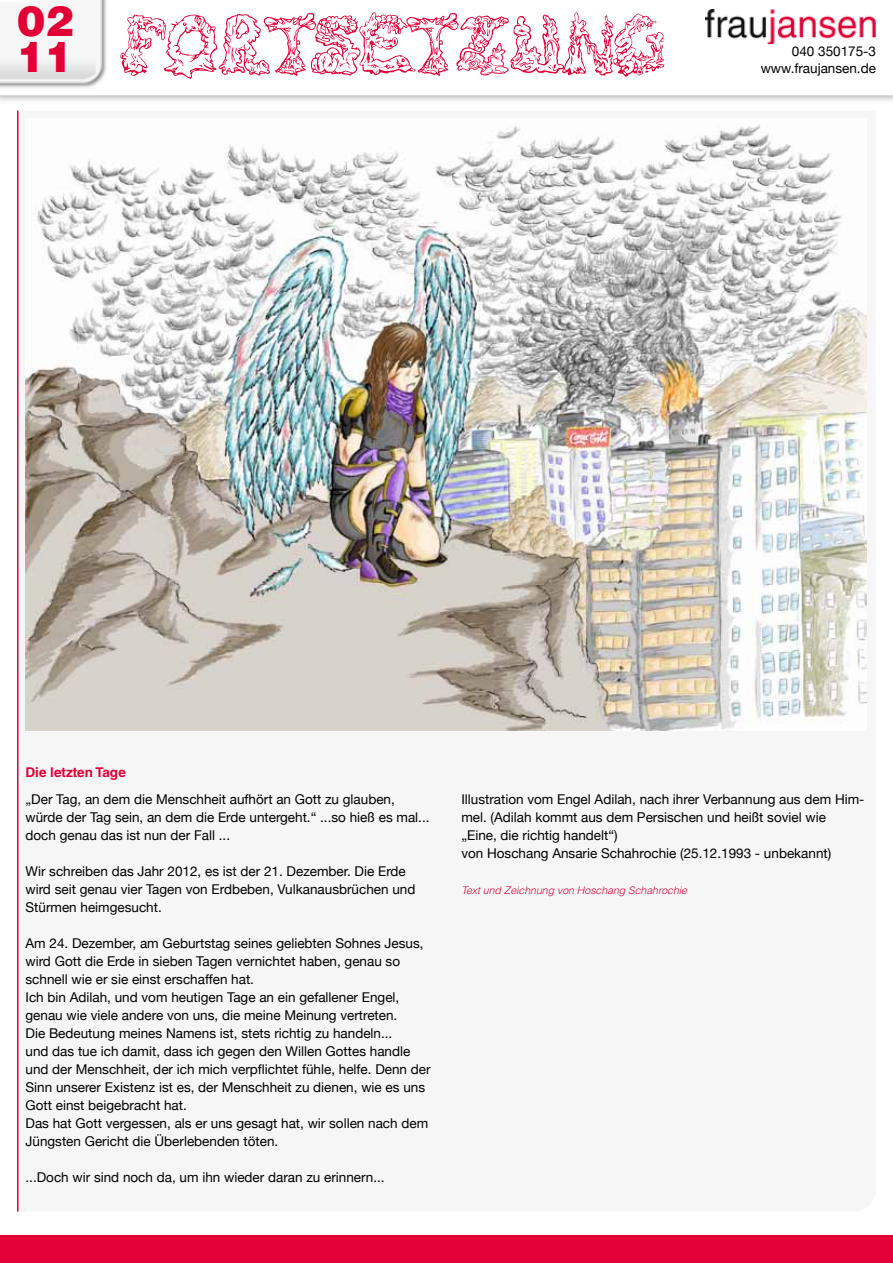
<style>
.page{position:relative;width:893px;height:1263px;background:#fff}
.page>*{position:absolute;margin:0;border:0;box-sizing:border-box;transform-origin:0 0}
.t1{font:75px "Riot Act Two";color:#e20036}
.t2{font:900 42px "Helvetica";color:#e20036}
.t3{font:13.5px/18px "Helvetica Neue";color:#000}
.t4{font:700 13.5px "Helvetica";color:#e20036}
.t5{font:italic 300 10.5px "Helvetica";color:#e20036}
.s1{font-family:"Helvetica";font-weight:900;font-size:42px}
</style>
<div class="page">
<img style="left:0;top:0;width:893px;height:101px">
<div style="left:0;top:1235px;width:893px;height:28px;background:#e20036"></div>
<img style="left:706px;top:10px;width:170px;height:34px">
<hr style="left:17px;top:111px;width:2px;height:1100px;background:#e20036">
<img style="left:26px;top:124px;width:841px;height:606px">
<h2 class="t2" style="left:17px;top:-6px;width:58px">02</h2>
<h1 class="t1" style="left:17px;top:0;width:651px"><span class="s1">11</span> FORTSETZUNG</h1>
<p class="t3" style="left:761px;top:43px;width:117px;line-height:16.2px;text-align:right">040 350175-3 www.fraujansen.de</p>
<p class="t4" style="left:26px;top:764px;width:102px">Die letzten Tage</p>
<p class="t3" style="left:26px;top:790px;width:406px">„Der Tag, an dem die Menschheit aufhört an Gott zu glauben, würde der Tag sein, an dem die Erde untergeht.“ ...so hieß es mal... doch genau das ist nun der Fall ...</p>
<p class="t3" style="left:26px;top:862px;width:391px">Wir schreiben das Jahr 2012, es ist der 21. Dezember. Die Erde wird seit genau vier Tagen von Erdbeben, Vulkanausbrüchen und<br>Stürmen heimgesucht.</p>
<p class="t3" style="left:26px;top:934px;width:407px">Am 24. Dezember, am Geburtstag seines geliebten Sohnes Jesus, wird Gott die Erde in sieben Tagen vernichtet haben, genau so schnell wie er sie einst erschaffen hat.<br>Ich bin Adilah, und vom heutigen Tage an ein gefallener Engel, genau wie viele andere von uns, die meine Meinung vertreten.<br>Die Bedeutung meines Namens ist, stets richtig zu handeln...<br>und das tue ich damit, dass ich gegen den Willen Gottes handle und der Menschheit, der ich mich verpflichtet fühle, helfe. Denn der Sinn unserer Existenz ist es, der Menschheit zu dienen, wie es uns Gott einst beigebracht hat.<br>Das hat Gott vergessen, als er uns gesagt hat, wir sollen nach dem Jüngsten Gericht die Überlebenden töten.</p>
<p class="t3" style="left:26px;top:1168px;width:361px">...Doch wir sind noch da, um ihn wieder daran zu erinnern...</p>
<p class="t3" style="left:461px;top:790px;width:405px">Illustration vom Engel Adilah, nach ihrer Verbannung aus dem Him&shy;mel. (Adilah kommt aus dem Persischen und heißt soviel wie „Eine, die richtig handelt“)<br>von Hoschang Ansarie Schahrochie (25.12.1993 - unbekannt)</p>
<p class="t5" style="left:461px;top:884px;width:227px">Text und Zeichnung von Hoschang Schahrochie</p>
</div>
